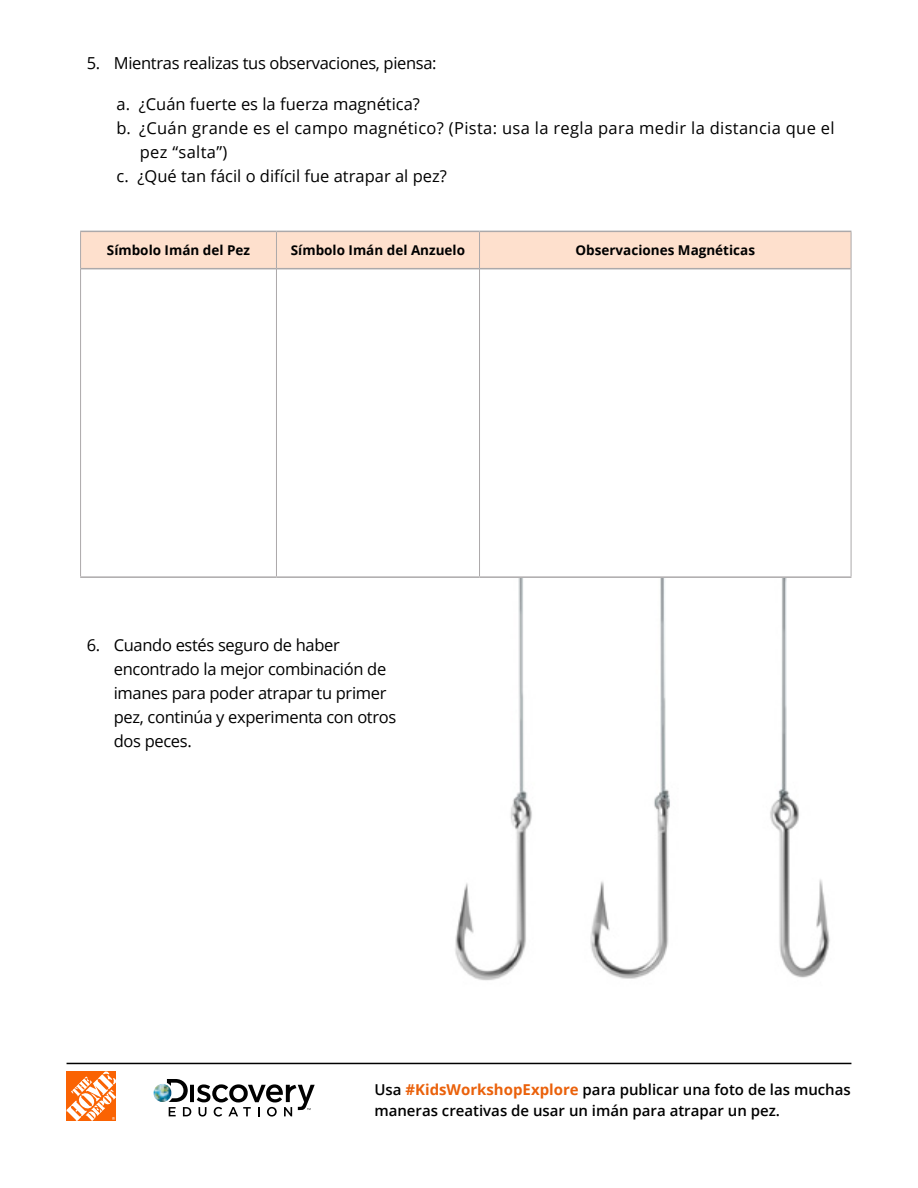
<style>
.page{position:relative;width:918px;height:1188px;background:#fff}
.page>*{position:absolute;margin:0;border:0;box-sizing:border-box;transform-origin:0 0}
.t1{font:16.5px/24px "Open Sans";letter-spacing:-.02em;color:#000}
.t2{font:16.5px "Open Sans";letter-spacing:.02em;color:#000}
.t3{font:16.5px "Open Sans";color:#000}
.t4{font:600 15px/21px "Open Sans";color:#000}
.t5{font:700 13.5px "Open Sans";color:#000}
.s1{font-weight:700;color:#ea610b}
</style>
<div class="page">
<svg style="left:67px;top:1072px;width:49px;height:49px"></svg>
<hr style="left:67px;top:1063px;width:784px;height:1px;background:#000">
<img style="left:153px;top:1084px;width:19px;height:18px;border-radius:9px">
<svg style="left:167px;top:1079px;width:148px;height:38px"></svg>
<img style="left:455px;top:578px;width:375px;height:403px">
<div style="left:81px;top:232px;width:770px;height:36px;background:#fee0cd"></div>
<hr style="left:80px;top:231px;width:196px;height:1px;background:#aca9aa">
<hr style="left:276px;top:231px;width:204px;height:1px;background:#aca9aa">
<hr style="left:480px;top:231px;width:371px;height:1px;background:#aca9aa">
<hr style="left:81px;top:268px;width:195px;height:1px;background:#aca9aa">
<hr style="left:277px;top:268px;width:202px;height:1px;background:#aca9aa">
<hr style="left:480px;top:268px;width:371px;height:1px;background:#aca9aa">
<hr style="left:80px;top:576px;width:196px;height:2px;background:#aca9aa">
<hr style="left:276px;top:576px;width:204px;height:2px;background:#aca9aa">
<hr style="left:480px;top:576px;width:371px;height:2px;background:#aca9aa">
<hr style="left:80px;top:232px;width:1px;height:37px;background:#aca9aa">
<hr style="left:276px;top:232px;width:1px;height:37px;background:#aca9aa">
<hr style="left:479px;top:232px;width:1px;height:37px;background:#aca9aa">
<hr style="left:851px;top:232px;width:1px;height:37px;background:#aca9aa">
<hr style="left:80px;top:269px;width:1px;height:307px;background:#aca9aa">
<hr style="left:276px;top:269px;width:1px;height:307px;background:#aca9aa">
<hr style="left:479px;top:269px;width:1px;height:307px;background:#aca9aa">
<hr style="left:851px;top:269px;width:1px;height:307px;background:#aca9aa">
<p class="t1" style="left:87px;top:50px;width:351px">5. Mientras realizas tus observaciones, piensa:</p>
<p class="t3" style="left:117px;top:92px;width:305px">a. ¿Cuán fuerte es la fuerza magnética?</p>
<p class="t2" style="left:117px;top:116px;width:720px">b. ¿Cuán grande es el campo magnético? (Pista: usa la regla para medir la distancia que el</p>
<p class="t2" style="left:140px;top:140px;width:89px">pez “salta”)</p>
<p class="t3" style="left:117px;top:164px;width:332px">c. ¿Qué tan fácil o difícil fue atrapar al pez?</p>
<p class="t5" style="left:107px;top:241px;width:145px">Símbolo Imán del Pez</p>
<p class="t5" style="left:291px;top:241px;width:176px">Símbolo Imán del Anzuelo</p>
<p class="t5" style="left:576px;top:241px;width:181px">Observaciones Magnéticas</p>
<p class="t1" style="left:114px;top:633px;width:284px;text-indent:-27px">6. Cuando estés seguro de haber encontrado la mejor combinación de imanes para poder atrapar tu primer pez, continúa y experimenta con otros dos peces.</p>
<p class="t4" style="left:374px;top:1079px;width:478px">Usa <span class="s1">#KidsWorkshopExplore</span> para publicar una foto de las muchas maneras creativas de usar un imán para atrapar un pez.</p>
</div>
